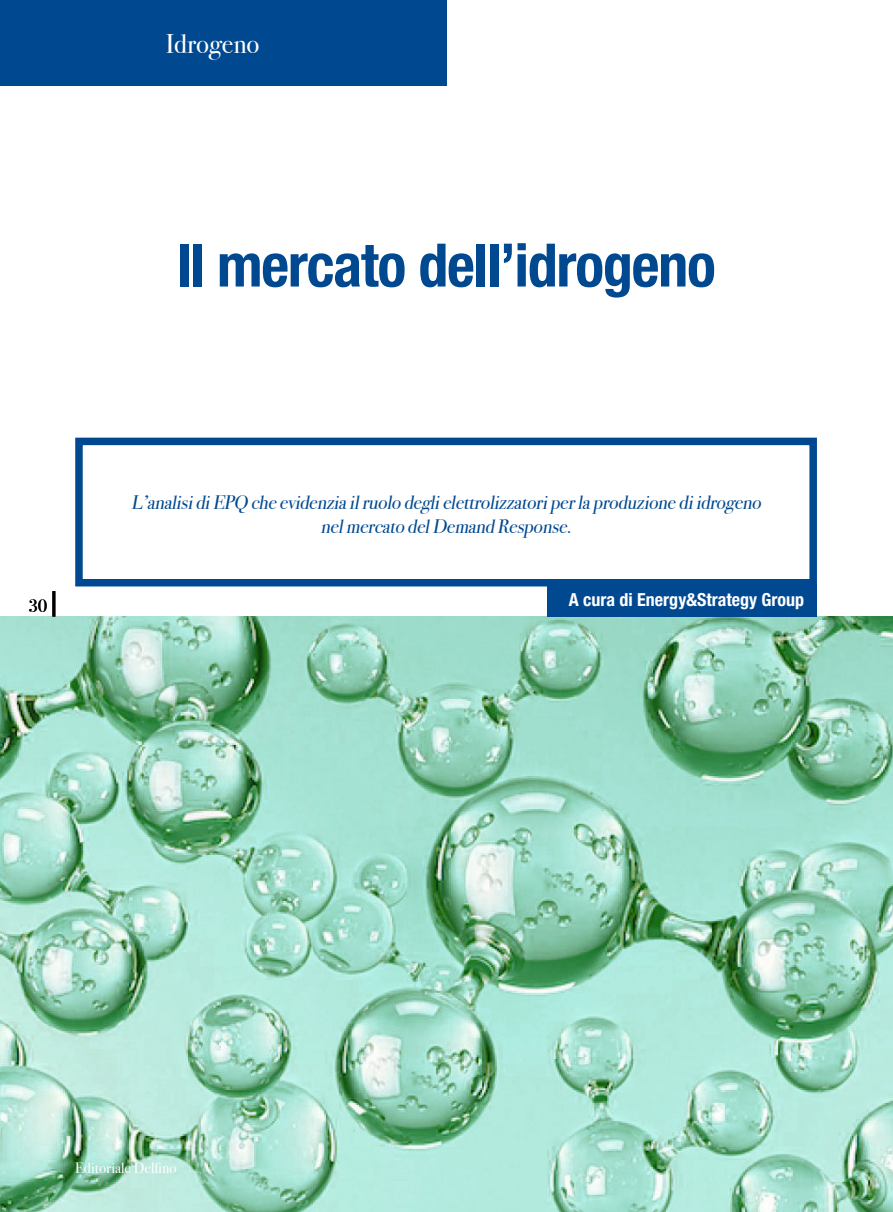
<style>
.page{position:relative;width:893px;height:1212px;background:#fff}
.page>*{position:absolute;margin:0;border:0;box-sizing:border-box;transform-origin:0 0}
.t1{font:700 condensed 60px "Helvetica Neue LT Std";letter-spacing:-.02em;color:#004990}
.t2{font:27px "Bodoni Svty Two ITCTT";color:#fff}
.t3{font:italic 19.5px/23.4px "Bodoni Svty Two ITCTT";color:#004990;text-align:center}
.t4{font:700 condensed 18px "Helvetica Neue LT Std";color:#fff}
.t5{font:18px "Bodoni Svty Two ITCTT";color:#000}
.t6{font:15px "Bodoni Svty Two ITCTT";color:#fff}
</style>
<div class="page">
<img style="left:0;top:617px;width:893px;height:595px">
<hr style="left:52px;top:591px;width:3px;height:26px;background:#000">
<div style="left:75px;top:438px;width:742px;height:148px;border:8px solid #004990"></div>
<div style="left:548px;top:585px;width:269px;height:32px;background:#004990"></div>
<div style="left:0;top:0;width:446px;height:85px;background:#004990"></div>
<p class="t5" style="left:28px;top:595px;width:21px">30</p>
<h2 class="t2" style="left:166px;top:27px;width:95px">Idrogeno</h2>
<h1 class="t1" style="left:176px;top:229px;width:541px">Il mercato dell’idrogeno</h1>
<p class="t3" style="left:131px;top:491px;width:635px">L’analisidiEPQ che evidenziailruolo deglielettrolizzatorip erlap roduzione diidrogeno nelmercato delDemand Response.</p>
<p class="t4" style="left:569px;top:589px;width:237px">A cura di Energy&amp;Strategy Group</p>
<p class="t6" style="left:75px;top:1159px;width:103px">Editoriale Delfino</p>
</div>
